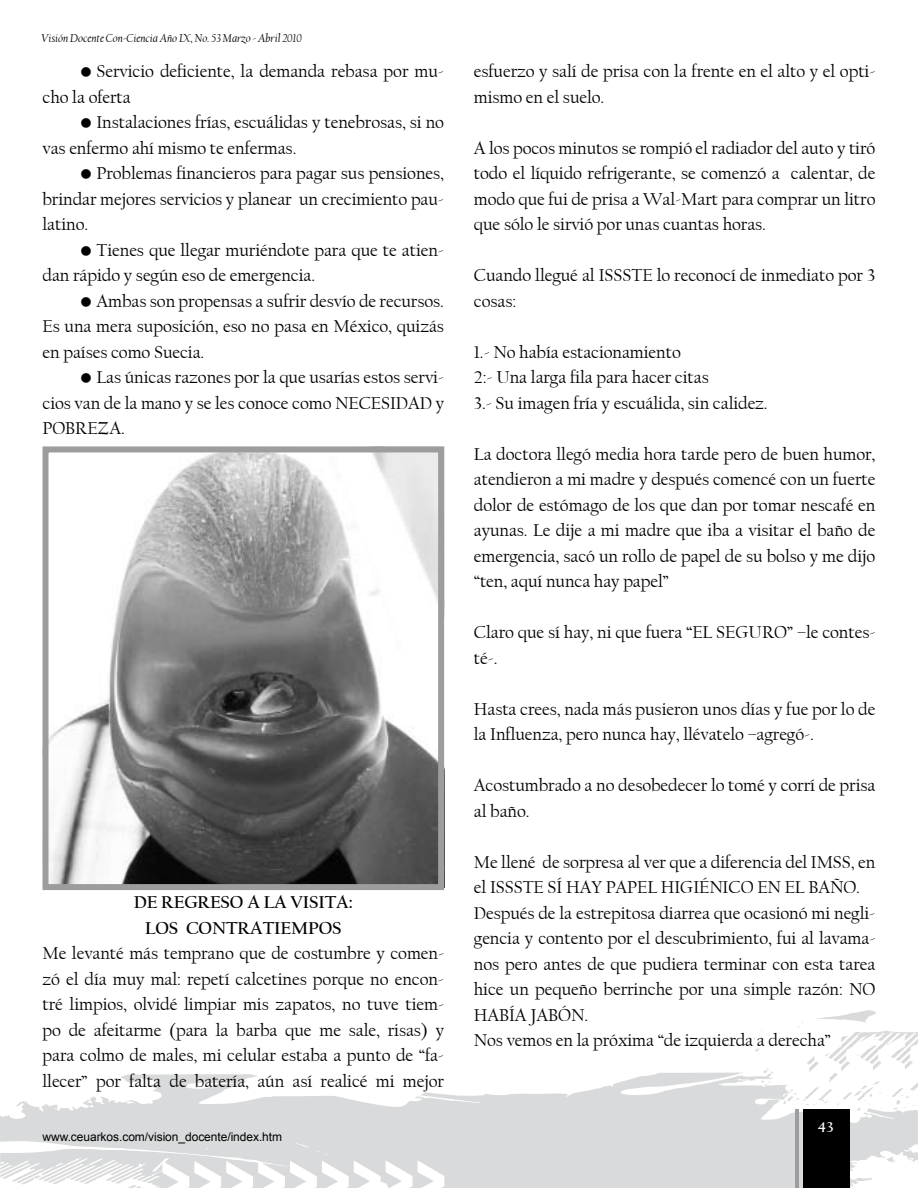
<style>
.page{position:relative;width:918px;height:1188px;background:#fff}
.page>*{position:absolute;margin:0;border:0;box-sizing:border-box;transform-origin:0 0}
.t1{font:18px/25.5px "Californian FB";letter-spacing:-.005em;color:#000}
.t2{font:700 18px/25.5px "Californian FB";letter-spacing:-.005em;color:#000;text-align:center}
.t3{font:700 15px "Californian FB";color:#fff}
.t4{font:italic 12px "Californian FB";letter-spacing:-.005em;color:#000}
.t5{font:12px "Arial";letter-spacing:-.005em;color:#000}
</style>
<div class="page">
<svg style="left:0;top:1073px;width:918px;height:115px;fill:#d9dadb"></svg>
<svg style="left:152px;top:1136px;width:292px;height:52px"></svg>
<svg style="left:753px;top:1010px;width:165px;height:105px"></svg>
<div style="left:803px;top:1110px;width:46px;height:78px;background:#000"></div>
<hr style="left:796px;top:1110px;width:3px;height:78px;background:#9c9d9f">
<img style="left:50px;top:453px;width:387px;height:430px">
<div style="left:43px;top:446px;width:401px;height:444px;border:6px solid #9c9d9f"></div>
<p class="t4" style="left:41px;top:31px;width:262px">Visión Docente Con-Ciencia Año IX, No. 53 Marzo - Abril 2010</p>
<p class="t1" style="left:43px;top:59px;width:403px;text-indent:38px">• Servicio deficiente, la demanda rebasa por mu&shy;cho la oferta</p>
<p class="t1" style="left:43px;top:110px;width:403px;text-indent:38px">• Instalaciones frías, escuálidas y tenebrosas, si no vas enfermo ahí mismo te enfermas.</p>
<p class="t1" style="left:43px;top:161px;width:403px;text-align:justify;text-indent:38px">• Problemas financieros para pagar sus pensiones, brindar mejores servicios y planear un crecimiento pau&shy;latino.</p>
<p class="t1" style="left:43px;top:237px;width:403px;text-indent:38px">• Tienes que llegar muriéndote para que te atien&shy;dan rápido y según eso de emergencia.</p>
<p class="t1" style="left:43px;top:288px;width:403px;text-align:justify;text-indent:38px">• Ambas son propensas a sufrir desvío de recursos.<br>Es una mera suposición, eso no pasa en México, quizás en países como Suecia.</p>
<p class="t1" style="left:43px;top:365px;width:403px;text-align:justify;text-indent:38px">• Las únicas razones por la que usarías estos servi&shy;cios van de la mano y se les conoce como NECESIDAD y POBREZA.</p>
<p class="t2" style="left:134px;top:890px;width:221px">DE REGRESO A LA VISITA:<br>LOS CONTRATIEMPOS</p>
<p class="t1" style="left:43px;top:941px;width:403px;text-align:justify">Me levanté más temprano que de costumbre y comen&shy;zó el día muy mal: repetí calcetines porque no encon&shy;tré limpios, olvidé limpiar mis zapatos, no tuve tiem&shy;po de afeitarme (para la barba que me sale, risas) y para colmo de males, mi celular estaba a punto de “fa&shy;llecer” por falta de batería, aún así realicé mi mejor</p>
<p class="t5" style="left:43px;top:1129px;width:241px">www.ceuarkos.com/vision_docente/index.htm</p>
<p class="t1" style="left:474px;top:59px;width:403px">esfuerzo y salí de prisa con la frente en el alto y el opti&shy;mismo en el suelo.</p>
<p class="t1" style="left:474px;top:135px;width:403px;text-align:justify">A los pocos minutos se rompió el radiador del auto y tiró todo el líquido refrigerante, se comenzó a calentar, de modo que fui de prisa a Wal-Mart para comprar un litro que sólo le sirvió por unas cuantas horas.</p>
<p class="t1" style="left:474px;top:263px;width:403px">Cuando llegué al ISSSTE lo reconocí de inmediato por 3 cosas:</p>
<p class="t1" style="left:474px;top:339px;width:295px">1.- No había estacionamiento<br>2:- Una larga fila para hacer citas<br>3.- Su imagen fría y escuálida, sin calidez.</p>
<p class="t1" style="left:474px;top:441px;width:403px;text-align:justify">La doctora llegó media hora tarde pero de buen humor, atendieron a mi madre y después comencé con un fuerte dolor de estómago de los que dan por tomar nescafé en ayunas. Le dije a mi madre que iba a visitar el baño de emergencia, sacó un rollo de papel de su bolso y me dijo “ten, aquí nunca hay papel”</p>
<p class="t1" style="left:474px;top:620px;width:403px">Claro que sí hay, ni que fuera “EL SEGURO” –le contes&shy;té-.</p>
<p class="t1" style="left:474px;top:696px;width:403px">Hasta crees, nada más pusieron unos días y fue por lo de la Influenza, pero nunca hay, llévatelo –agregó-.</p>
<p class="t1" style="left:474px;top:773px;width:403px">Acostumbrado a no desobedecer lo tomé y corrí de prisa al baño.</p>
<p class="t1" style="left:474px;top:849px;width:403px">Me llené de sorpresa al ver que a diferencia del IMSS, en el ISSSTE SÍ HAY PAPEL HIGIÉNICO EN EL BAÑO.<br>Después de la estrepitosa diarrea que ocasionó mi negli&shy;gencia y contento por el descubrimiento, fui al lavama&shy;nos pero antes de que pudiera terminar con esta tarea hice un pequeño berrinche por una simple razón: NO HABÍA JABÓN.<br>Nos vemos en la próxima “de izquierda a derecha”</p>
<p class="t3" style="left:818px;top:1118px;width:17px">43</p>
</div>
